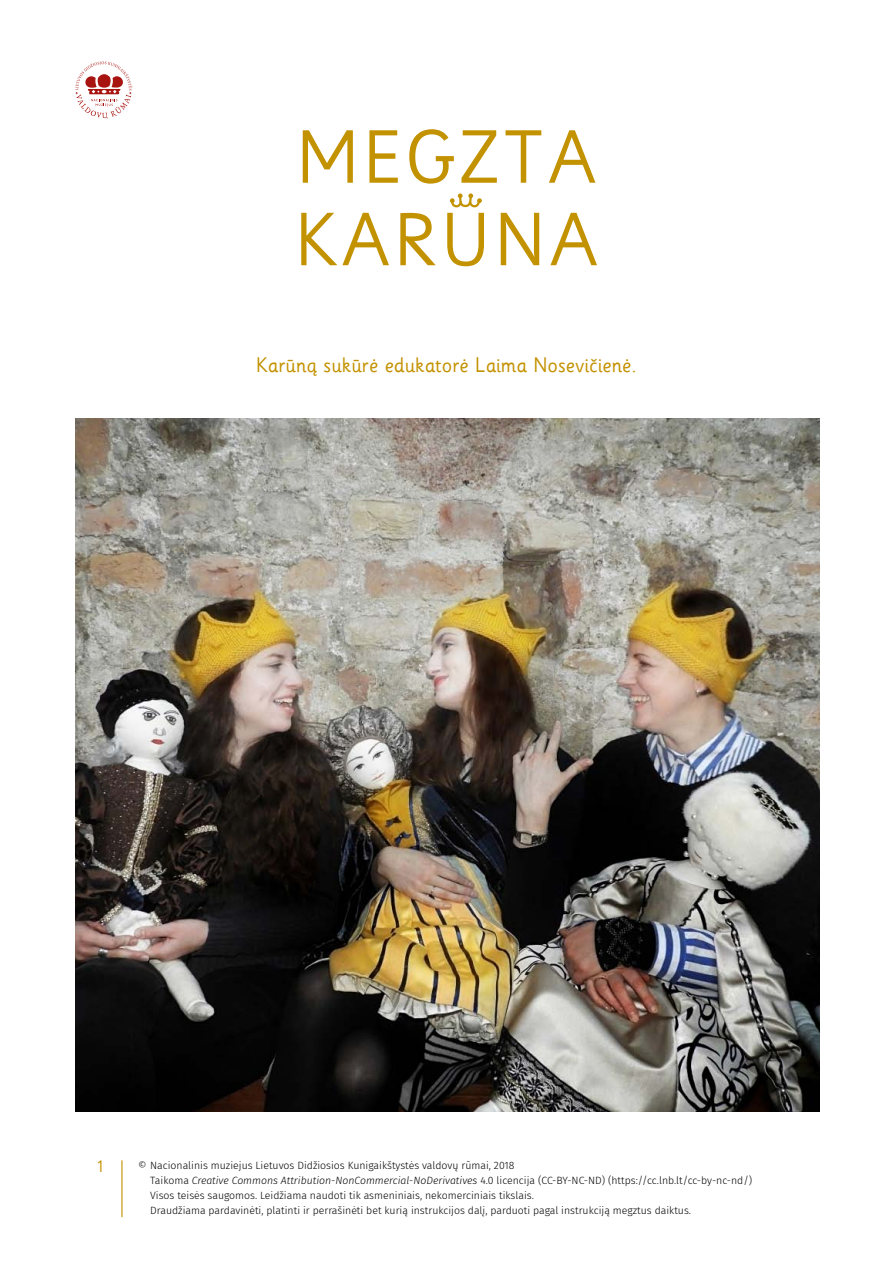
<style>
.page{position:relative;width:893px;height:1263px;background:#fff}
.page>*{position:absolute;margin:0;border:0;box-sizing:border-box;transform-origin:0 0}
.t1{font:500 75px "Sassoon Infant";letter-spacing:.065em;color:#c39200}
.dyd{font:500 21px "Sassoon Infant";color:#c39200}
.t2{font:500 16.5px "Sassoon Infant";color:#c39200}
.t3{font:300 10.5px "Fira Sans";color:#000}
.s1{font-style:italic}
</style>
<div class="page">
<hr style="left:121px;top:1160px;width:1px;height:57px;background:#c39200">
<svg style="left:75px;top:61px;width:58px;height:58px"></svg>
<img style="left:75px;top:419px;width:745px;height:692px">
<svg style="left:450px;top:193px;width:32px;height:15px"></svg>
<p class="t1" style="left:297px;top:112px;width:301px">MEGZTA</p>
<p class="t1" style="left:295px;top:194px;width:304px">KARUNA</p>
<p class="dyd" style="left:256px;top:352px;width:382px">Karūną sukūrė edukatorė Laima Nosevičienė.</p>
<p class="t2" style="left:96px;top:1156px;width:11px">1</p>
<p class="t3" style="left:138px;top:1158px;width:378px">© Nacionalinis muziejus Lietuvos Didžiosios Kunigaikštystės valdovų rūmai, 2018</p>
<p class="t3" style="left:150px;top:1173px;width:603px">Taikoma <span class="s1">Creative Commons Attribution-NonCommercial-NoDerivatives</span> 4.0 licencija (CC-BY-NC-ND) (https://cc.lnb.lt/cc-by-nc-nd/)</p>
<p class="t3" style="left:150px;top:1188px;width:385px">Visos teisės saugomos. Leidžiama naudoti tik asmeniniais, nekomerciniais tikslais.</p>
<p class="t3" style="left:150px;top:1202px;width:542px">Draudžiama pardavinėti, platinti ir perrašinėti bet kurią instrukcijos dalį, parduoti pagal instrukciją megztus daiktus.</p>
</div>
